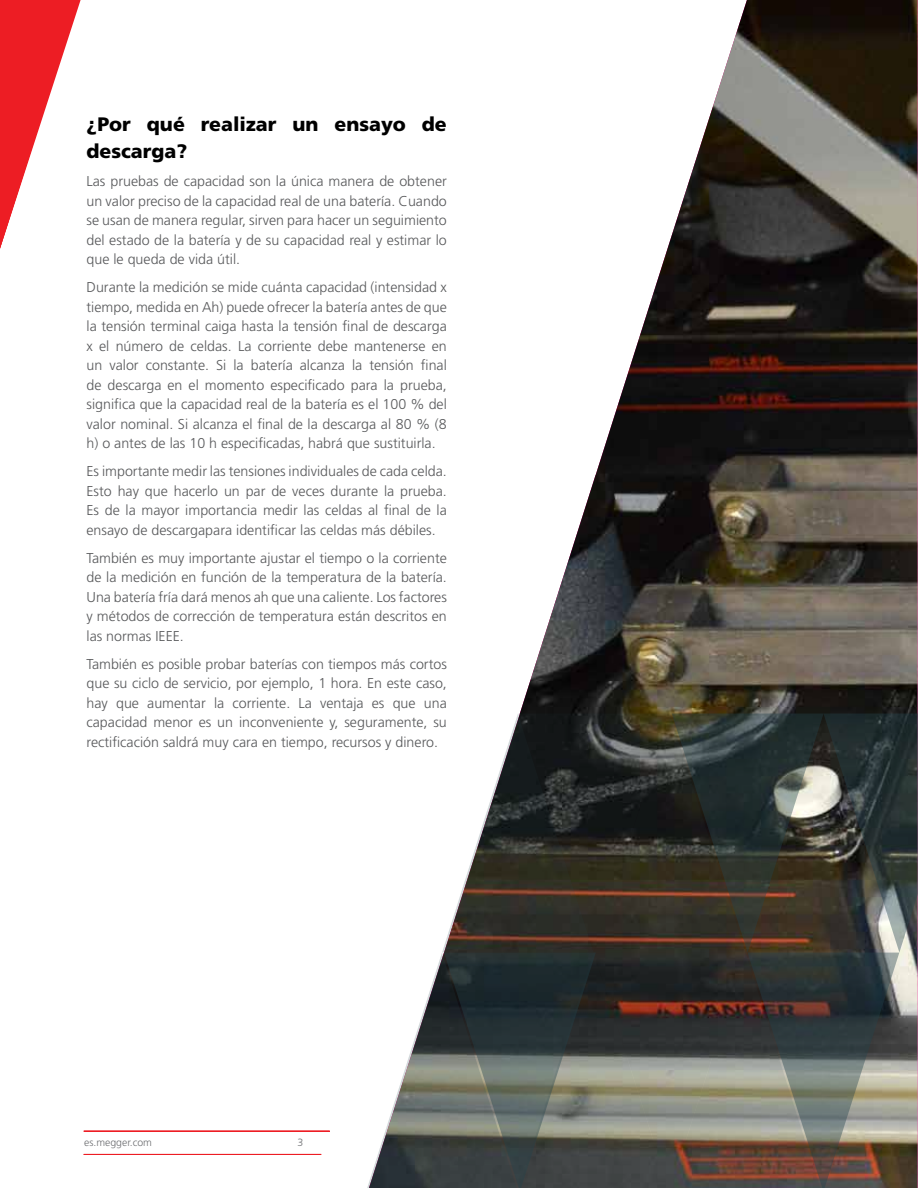
<style>
.page{position:relative;width:918px;height:1188px;background:#fff}
.page>*{position:absolute;margin:0;border:0;box-sizing:border-box;transform-origin:0 0}
.t1{font:900 19.5px/27px "Frutiger LT Std";color:#000}
.t2{font:300 14.25px/19.5px "Frutiger LT Std";color:#58595b;text-align:justify}
.t3{font:300 10.5px "Frutiger LT Std";color:#6d6e71}
</style>
<div class="page">
<img style="left:519px;top:0;width:399px;height:714px">
<img style="left:367px;top:714px;width:551px;height:474px">
<svg style="left:0;top:0;width:81px;height:249px"></svg>
<hr style="left:84px;top:1154px;width:237px;height:1px;background:#ed1d24">
<hr style="left:84px;top:1131px;width:246px;height:1px;background:#ed1d24">
<h1 class="t1" style="left:87px;top:111px;width:362px">¿Por qué realizar un ensayo de descarga?</h1>
<p class="t2" style="left:87px;top:172px;width:362px">Las pruebas de capacidad son la única manera de obtener un valor preciso de la capacidad real de una batería. Cuando se usan de manera regular, sirven para hacer un seguimiento del estado de la batería y de su capacidad real y estimar lo que le queda de vida útil.</p>
<p class="t2" style="left:87px;top:278px;width:362px">Durante la medición se mide cuánta capacidad (intensidad x tiempo, medida en Ah) puede ofrecer la batería antes de que la tensión terminal caiga hasta la tensión final de descarga x el número de celdas. La corriente debe mantenerse en un valor constante. Si la batería alcanza la tensión final de descarga en el momento especificado para la prueba, significa que la capacidad real de la batería es el 100 % del valor nominal. Si alcanza el final de la descarga al 80 % (8 h) o antes de las 10 h especificadas, habrá que sustituirla.</p>
<p class="t2" style="left:87px;top:462px;width:362px">Es importante medir las tensiones individuales de cada celda.<br>Esto hay que hacerlo un par de veces durante la prueba.<br>Es de la mayor importancia medir las celdas al final de la ensayo de descargapara identificar las celdas más débiles.</p>
<p class="t2" style="left:87px;top:548px;width:362px">También es muy importante ajustar el tiempo o la corriente de la medición en función de la temperatura de la batería.<br>Una batería fría dará menos ah que una caliente. Los factores y métodos de corrección de temperatura están descritos en las normas IEEE.</p>
<p class="t2" style="left:87px;top:654px;width:362px">También es posible probar baterías con tiempos más cortos que su ciclo de servicio, por ejemplo, 1 hora. En este caso, hay que aumentar la corriente. La ventaja es que una capacidad menor es un inconveniente y, seguramente, su rectificación saldrá muy cara en tiempo, recursos y dinero.</p>
<p class="t3" style="left:84px;top:1136px;width:69px">es.megger.com</p>
<p class="t3" style="left:297px;top:1136px;width:7px">3</p>
</div>
